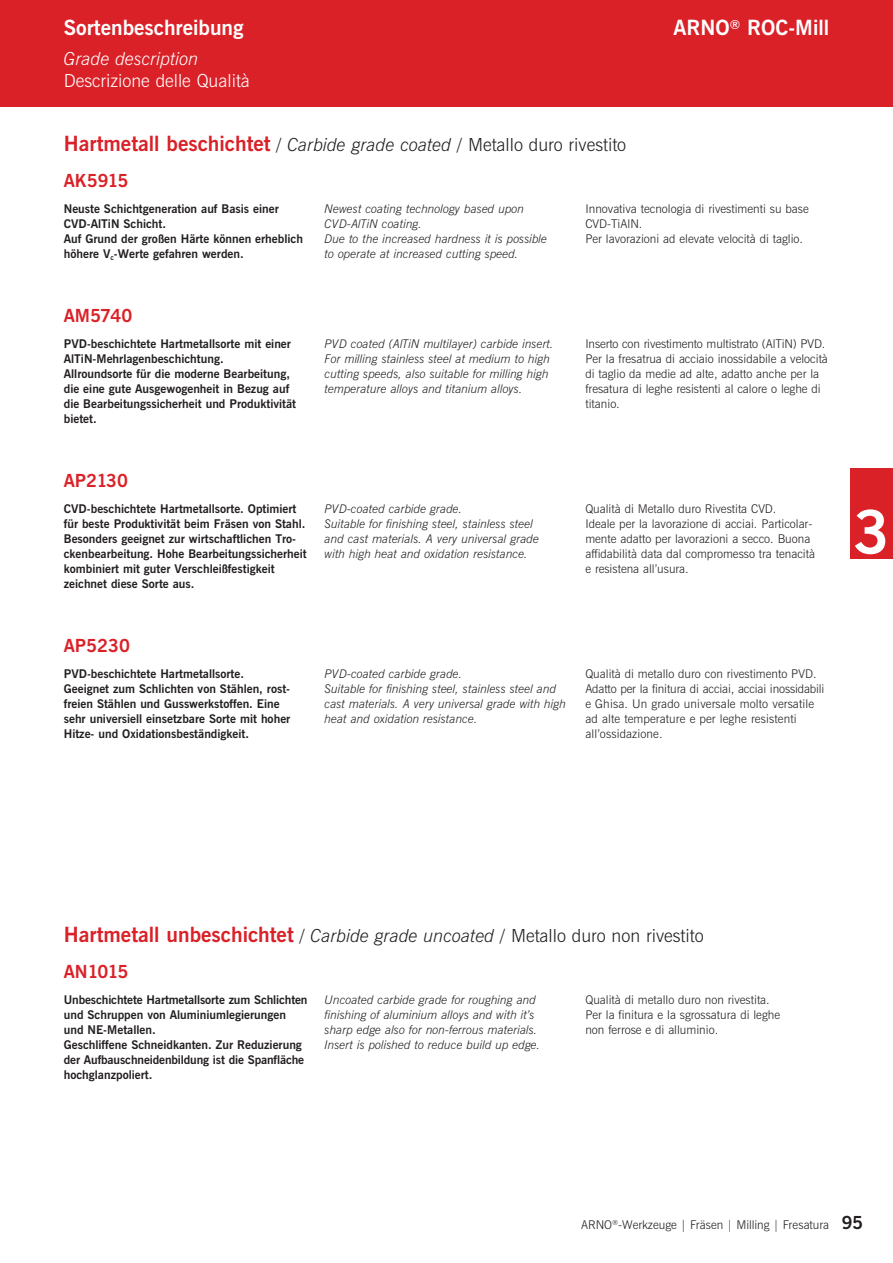
<style>
.page{position:relative;width:893px;height:1263px;background:#fff}
.page>*{position:absolute;margin:0;border:0;box-sizing:border-box;transform-origin:0 0}
.t1{font:700 60px "News Gothic";color:#fff}
.t2{font:700 21px "News Gothic";color:#fff}
.t3{font:300 18px "News Gothic L";color:#231f20}
.t4{font:700 18px "News Gothic";color:#da2128}
.t5{font:300 18px "News Gothic L";color:#fff}
.t6{font:italic 300 18px "News Gothic";color:#fff}
.t7{font:700 18px "News Gothic";color:#231f20}
.t8{font:700 12px/15px "News Gothic";color:#231f20}
.t9{font:300 12px/15px "News Gothic L";color:#231f20}
.t10{font:italic 300 12px/15px "News Gothic";color:#231f20}
.s1{font-family:"News Gothic";font-weight:700;font-size:21px;color:#da2128}
.s2{font-family:"News Gothic";font-style:italic}
</style>
<div class="page">
<div style="left:850px;top:468px;width:43px;height:90px;background:#da2128"></div>
<div style="left:0;top:0;width:893px;height:106px;background:#da2128"></div>
<h2 class="t2" style="left:64px;top:13px;width:181px">Sortenbeschreibung</h2>
<h2 class="t2" style="left:673px;top:13px;width:157px">ARNO<sup>®</sup> ROC-Mill</h2>
<h3 class="t6" style="left:64px;top:47px;width:136px">Grade description</h3>
<h3 class="t5" style="left:64px;top:69px;width:188px">Descrizione delle Qualità</h3>
<h3 class="t3" style="left:64px;top:134px;width:564px"><span class="s1">Hartmetall beschichtet</span> / <span class="s2">Carbide grade coated</span> / Metallo duro rivestito</h3>
<h3 class="t4" style="left:64px;top:169px;width:66px">AK5915</h3>
<p class="t8" style="left:64px;top:202px;width:241px">Neuste Schichtgeneration auf Basis einer CVD-AlTiN Schicht.<br>Auf Grund der großen Härte können erheblich höhere V<sub>c</sub>-Werte gefahren werden.</p>
<p class="t10" style="left:325px;top:201px;width:224px">Newest coating technology based upon CVD-AlTiN coating.<br>Due to the increased hardness it is possible to operate at increased cutting speed.</p>
<p class="t9" style="left:585px;top:201px;width:225px">Innovativa tecnologia di rivestimenti su base<br>CVD-TiAlN.<br>Per lavorazioni ad elevate velocità di taglio.</p>
<h3 class="t4" style="left:64px;top:304px;width:70px">AM5740</h3>
<p class="t8" style="left:64px;top:337px;width:234px">PVD-beschichtete Hartmetallsorte mit einer AlTiN-Mehrlagenbeschichtung.<br>Allroundsorte für die moderne Bearbeitung, die eine gute Ausgewogenheit in Bezug auf die Bearbeitungssicherheit und Produktivität bietet.</p>
<p class="t10" style="left:325px;top:336px;width:231px">PVD coated (AlTiN multilayer) carbide insert.<br>For milling stainless steel at medium to high cutting speeds, also suitable for milling high temperature alloys and titanium alloys.</p>
<p class="t9" style="left:585px;top:336px;width:244px">Inserto con rivestimento multistrato (AlTiN) PVD.<br>Per la fresatrua di acciaio inossidabile a velocità di taglio da medie ad alte, adatto anche per la fresatura di leghe resistenti al calore o leghe di titanio.</p>
<h3 class="t4" style="left:64px;top:469px;width:66px">AP2130</h3>
<p class="t8" style="left:64px;top:501px;width:245px">CVD-beschichtete Hartmetallsorte. Optimiert für beste Produktivität beim Fräsen von Stahl.<br>Besonders geeignet zur wirtschaftlichen Tro&shy;ckenbearbeitung. Hohe Bearbeitungssicherheit kombiniert mit guter Verschleißfestigkeit zeichnet diese Sorte aus.</p>
<p class="t10" style="left:325px;top:501px;width:216px">PVD-coated carbide grade.<br>Suitable for finishing steel, stainless steel and cast materials. A very universal grade with high heat and oxidation resistance.</p>
<p class="t9" style="left:585px;top:501px;width:231px">Qualità di Metallo duro Rivestita CVD.<br>Ideale per la lavorazione di acciai. Particolar&shy;mente adatto per lavorazioni a secco. Buona affidabilità data dal compromesso tra tenacità e resistena all’usura.</p>
<h3 class="t4" style="left:64px;top:634px;width:68px">AP5230</h3>
<p class="t8" style="left:64px;top:666px;width:228px">PVD-beschichtete Hartmetallsorte.<br>Geeignet zum Schlichten von Stählen, rost&shy;freien Stählen und Gusswerkstoffen. Eine sehr universiell einsetzbare Sorte mit hoher Hitze- und Oxidationsbeständigkeit.</p>
<p class="t10" style="left:325px;top:666px;width:243px">PVD-coated carbide grade.<br>Suitable for finishing steel, stainless steel and cast materials. A very universal grade with high heat and oxidation resistance.</p>
<p class="t9" style="left:585px;top:666px;width:241px">Qualità di metallo duro con rivestimento PVD.<br>Adatto per la finitura di acciai, acciai inossidabili e Ghisa. Un grado universale molto versatile ad alte temperature e per leghe resistenti all’ossidazione.</p>
<h1 class="t1" style="left:853px;top:492px;width:38px">3</h1>
<h3 class="t3" style="left:64px;top:924px;width:641px"><span class="s1">Hartmetall unbeschichtet</span> / <span class="s2">Carbide grade uncoated</span> / Metallo duro non rivestito</h3>
<h3 class="t4" style="left:64px;top:960px;width:66px">AN1015</h3>
<p class="t8" style="left:64px;top:993px;width:245px">Unbeschichtete Hartmetallsorte zum Schlichten und Schruppen von Aluminiumlegierungen und NE-Metallen.<br>Geschliffene Schneidkanten. Zur Reduzierung der Aufbauschneidenbildung ist die Spanfläche hochglanzpoliert.</p>
<p class="t10" style="left:325px;top:992px;width:217px">Uncoated carbide grade for roughing and finishing of aluminium alloys and with it’s sharp edge also for non-ferrous materials.<br>Insert is polished to reduce build up edge.</p>
<p class="t9" style="left:585px;top:992px;width:196px">Qualità di metallo duro non rivestita.<br>Per la finitura e la sgrossatura di leghe non ferrose e di alluminio.</p>
<p class="t9" style="left:581px;top:1217px;width:250px">ARNO<sup>®</sup>-Werkzeuge | Fräsen | Milling | Fresatura</p>
<h3 class="t7" style="left:842px;top:1210px;width:23px">95</h3>
</div>
